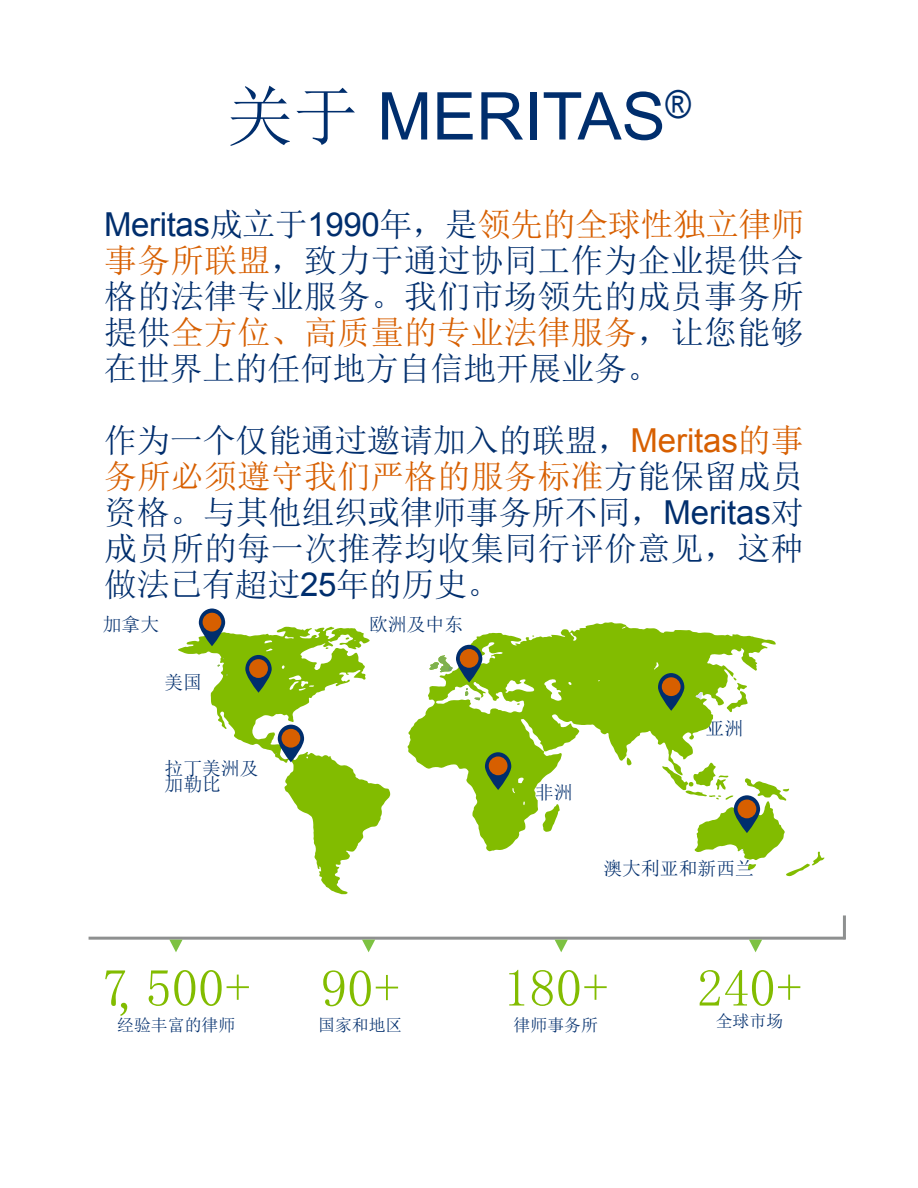
<style>
.page{position:relative;width:918px;height:1188px;background:#fff}
.page>*{position:absolute;margin:0;border:0;box-sizing:border-box;transform-origin:0 0}
.t1{font:66px "Arial";color:#002e6d}
.t2{font:52.5px "Sim Sun";color:#82bc00}
.t3{font:33px/36px "Sim Sun";letter-spacing:.01em;color:#002e6d;text-align:justify}
.t4{font:33px "Arial";letter-spacing:-.01em;color:#002e6d}
.t5{font:18.75px/16.5px "Sim Sun";color:#002e6d}
.t6{font:16.8px "Sim Sun";color:#002e6d}
.s1{font-family:"Sim Sun"}
.s2{font-family:"Sim Sun";color:#d75f00}
.s3{color:#d75f00}
.s4{font-family:"Arial";color:#d75f00}
.s5{font-family:"Arial"}
</style>
<div class="page">
<svg style="left:408px;top:622px;width:368px;height:229px"></svg>
<svg style="left:727px;top:677px;width:21px;height:35px"></svg>
<svg style="left:626px;top:758px;width:6px;height:7px"></svg>
<svg style="left:543px;top:804px;width:17px;height:28px"></svg>
<svg style="left:178px;top:627px;width:212px;height:267px"></svg>
<svg style="left:345px;top:637px;width:4px;height:3px"></svg>
<svg style="left:218px;top:658px;width:6px;height:9px"></svg>
<svg style="left:199px;top:609px;width:26px;height:37px"></svg>
<div style="left:203px;top:613px;width:18px;height:19px;background:#d75f00;border-radius:50%"></div>
<svg style="left:245px;top:655px;width:27px;height:38px"></svg>
<div style="left:249px;top:659px;width:19px;height:19px;background:#d75f00;border-radius:50%"></div>
<svg style="left:275px;top:725px;width:29px;height:37px"></svg>
<div style="left:282px;top:729px;width:18px;height:19px;background:#d75f00;border-radius:50%"></div>
<svg style="left:485px;top:752px;width:26px;height:38px"></svg>
<div style="left:489px;top:756px;width:19px;height:19px;background:#d75f00;border-radius:50%"></div>
<svg style="left:429px;top:645px;width:53px;height:55px"></svg>
<div style="left:460px;top:649px;width:19px;height:19px;background:#d75f00;border-radius:50%"></div>
<svg style="left:654px;top:669px;width:48px;height:42px;background:#679e1b"></svg>
<div style="left:662px;top:677px;width:19px;height:19px;background:#d75f00;border-radius:50%"></div>
<svg style="left:662px;top:762px;width:162px;height:114px"></svg>
<div style="left:738px;top:800px;width:18px;height:18px;background:#d75f00;border-radius:50%"></div>
<hr style="left:89px;top:937px;width:757px;height:3px;background:#8e9090">
<hr style="left:843px;top:915px;width:3px;height:24px;background:#8e9090">
<svg style="left:169px;top:940px;width:14px;height:12px"></svg>
<svg style="left:362px;top:940px;width:13px;height:12px"></svg>
<svg style="left:555px;top:940px;width:13px;height:12px"></svg>
<svg style="left:749px;top:940px;width:13px;height:12px"></svg>
<h1 class="t1" style="left:227px;top:73px;width:466px"><span class="s1">关于</span> MERITAS<sup>®</sup></h1>
<p class="t4" style="left:104px;top:203px;width:702px">Meritas<span class="s1">成立于</span>1990<span class="s1">年，是</span><span class="s2">领先的全球性独立律师</span></p>
<p class="t3" style="left:104px;top:242px;width:701px"><span class="s3">事务所联盟</span>，致力于通过协同工作为企业提供合格的法律专业服务。我们市场领先的成员事务所提供<span class="s3">全方位、高质量的专业法律服务</span>，让您能够在世界上的任何地方自信地开展业务。</p>
<p class="t3" style="left:104px;top:422px;width:701px">作为一个仅能通过邀请加入的联盟，<span class="s4">Meritas</span><span class="s3">的事务所必须遵守我们严格的服务标准</span>方能保留成员资格。与其他组织或律师事务所不同，<span class="s5">Meritas</span>对成员所的每一次推荐均收集同行评价意见，这种做法已有超过<span class="s5">25</span>年的历史。</p>
<p class="t5" style="left:103px;top:616px;width:58px">加拿大</p>
<p class="t5" style="left:165px;top:675px;width:39px">美国</p>
<p class="t5" style="left:165px;top:760px;width:96px">拉丁美洲及加勒比</p>
<h2 class="t2" style="left:102px;top:961px;width:150px">7,500+</h2>
<p class="t6" style="left:117px;top:1016px;width:120px">经验丰富的律师</p>
<p class="t5" style="left:369px;top:616px;width:96px">欧洲及中东</p>
<h2 class="t2" style="left:321px;top:962px;width:80px">90+</h2>
<p class="t6" style="left:318px;top:1017px;width:86px">国家和地区</p>
<p class="t5" style="left:535px;top:784px;width:39px">非洲</p>
<p class="t5" style="left:706px;top:720px;width:39px">亚洲</p>
<p class="t5" style="left:604px;top:861px;width:152px">澳大利亚和新西兰</p>
<h2 class="t2" style="left:503px;top:961px;width:106px">180+</h2>
<p class="t6" style="left:514px;top:1016px;width:86px">律师事务所</p>
<h2 class="t2" style="left:697px;top:961px;width:107px">240+</h2>
<p class="t6" style="left:716px;top:1012px;width:69px">全球市场</p>
</div>
